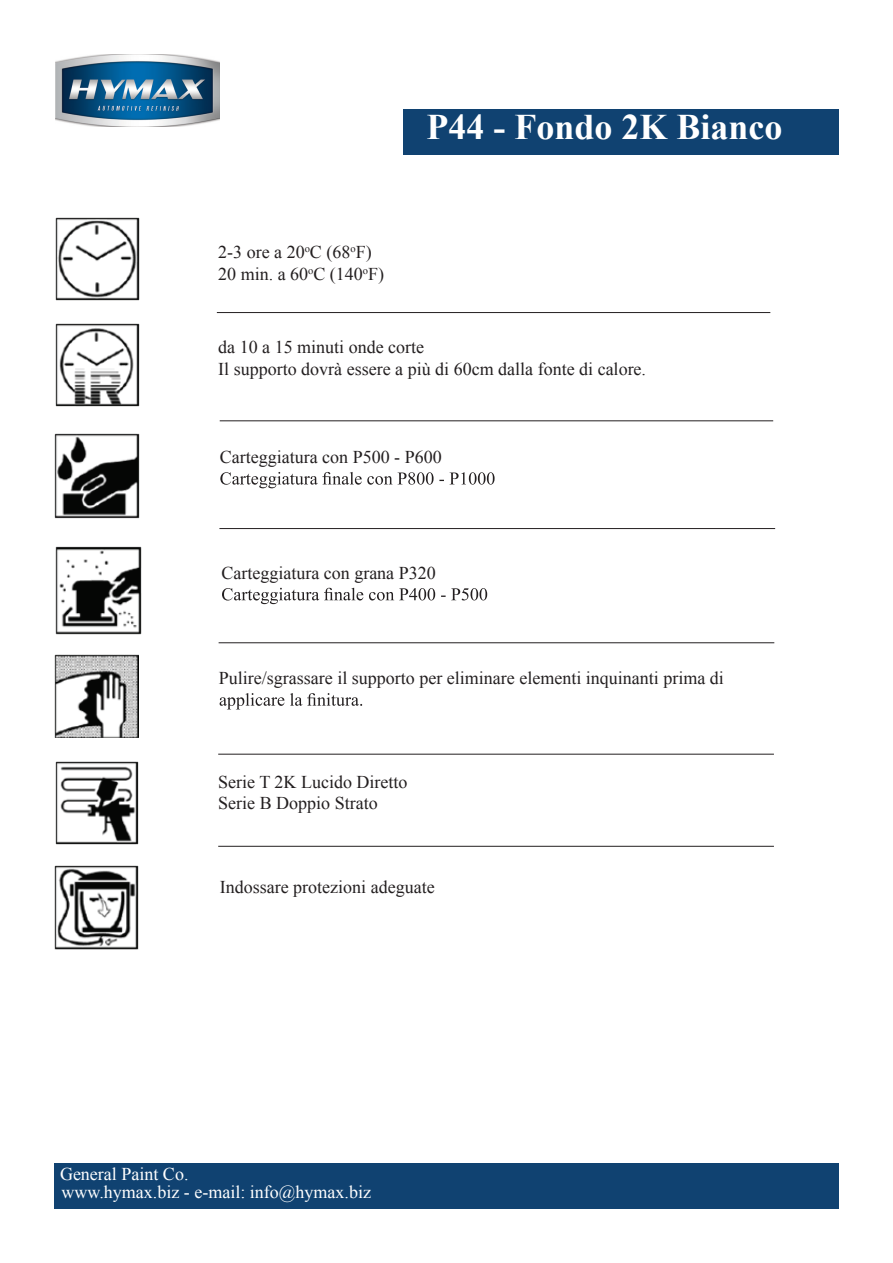
<style>
.page{position:relative;width:893px;height:1263px;background:#fff}
.page>*{position:absolute;margin:0;border:0;box-sizing:border-box;transform-origin:0 0}
.t1{font:700 36px "Times New Roman";color:#fff}
.t2{font:18px/21.6px "Times New Roman";color:#231f20}
.t3{font:18px/17.5px "Times New Roman";color:#fff}
</style>
<div class="page">
<div style="left:54px;top:1163px;width:785px;height:46px;background:#104271"></div>
<div style="left:403px;top:109px;width:436px;height:46px;background:#104271"></div>
<hr style="left:217px;top:312px;width:553px;height:1px;background:#231f20">
<hr style="left:220px;top:420px;width:553px;height:1px;background:#231f20">
<img style="left:56px;top:54px;width:164px;height:72px">
<hr style="left:219px;top:642px;width:555px;height:1px;background:#231f20">
<hr style="left:218px;top:754px;width:556px;height:1px;background:#231f20">
<hr style="left:218px;top:846px;width:556px;height:1px;background:#231f20">
<hr style="left:219px;top:528px;width:556px;height:1px;background:#231f20">
<svg style="left:220px;top:472px;width:275px;height:16px"></svg>
<svg style="left:222px;top:588px;width:265px;height:16px"></svg>
<svg style="left:220px;top:693px;width:142px;height:16px"></svg>
<img style="left:56px;top:761px;width:83px;height:83px">
<img style="left:56px;top:217px;width:83px;height:83px">
<img style="left:56px;top:323px;width:83px;height:84px">
<img style="left:54px;top:434px;width:85px;height:85px">
<img style="left:56px;top:547px;width:86px;height:87px">
<img style="left:54px;top:654px;width:85px;height:84px">
<img style="left:54px;top:865px;width:85px;height:85px">
<p class="t2" style="left:218px;top:241px;width:167px">2-3 ore a 20<sup>o</sup>C (68<sup>o</sup>F)<br>20 min. a 60<sup>o</sup>C (140<sup>o</sup>F)</p>
<h1 class="t1" style="left:426px;top:102px;width:358px">P44 - Fondo 2K Bianco</h1>
<p class="t2" style="left:218px;top:336px;width:429px">da 10 a 15 minuti onde corte<br>Il supporto dovrà essere a più di 60cm dalla fonte di calore.</p>
<p class="t2" style="left:220px;top:446px;width:223px">Carteggiatura con P500 - P600</p>
<p class="t2" style="left:221px;top:561px;width:216px">Carteggiatura con grana P320</p>
<p class="t2" style="left:219px;top:667px;width:506px">Pulire/sgrassare il supporto per eliminare elementi inquinanti prima di</p>
<p class="t2" style="left:218px;top:770px;width:191px">Serie T 2K Lucido Diretto<br>Serie B Doppio Strato</p>
<p class="t2" style="left:220px;top:876px;width:216px">Indossare protezioni adeguate</p>
<p class="t3" style="left:60px;top:1165px;width:313px">General Paint Co.<br>www.hymax.biz - e-mail: info@hymax.biz</p>
</div>
